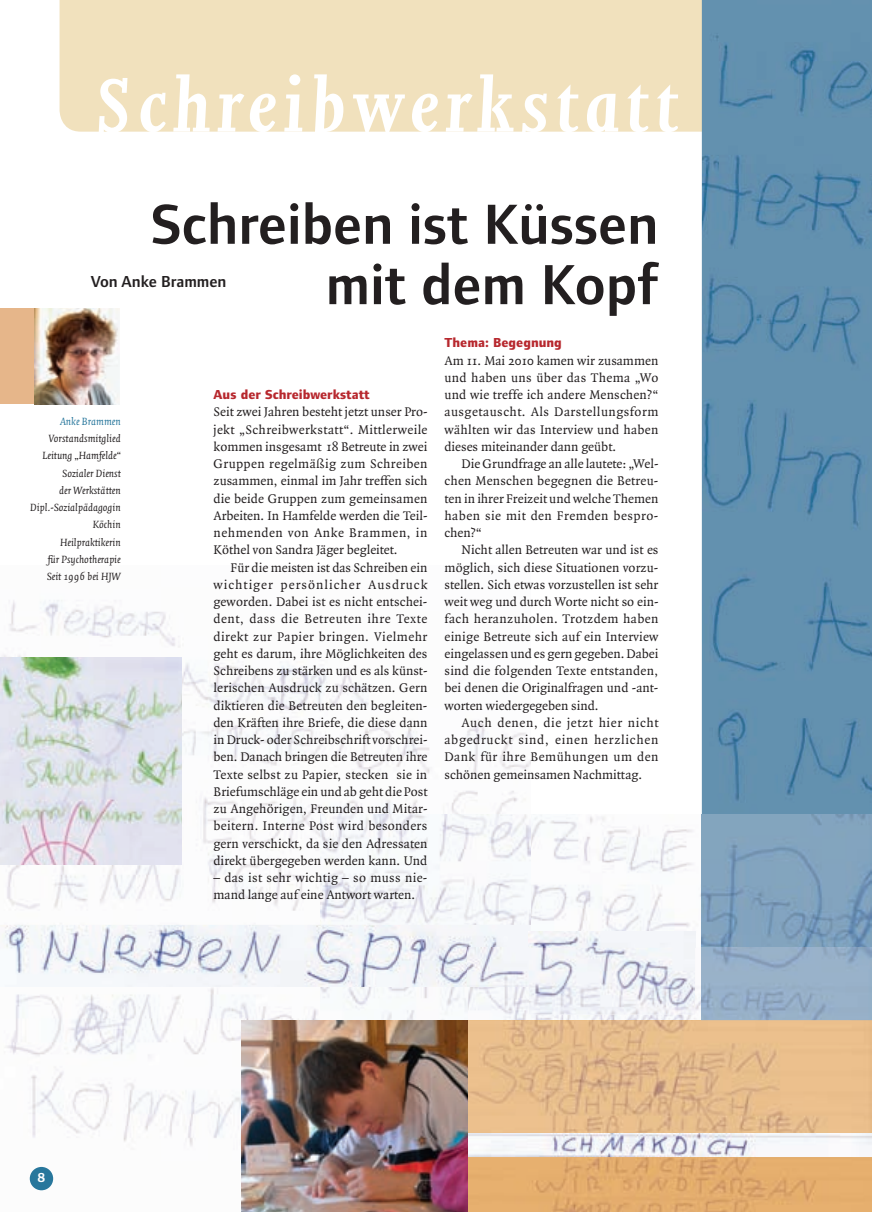
<style>
.page{position:relative;width:872px;height:1212px;background:#fff}
.page>*{position:absolute;margin:0;border:0;box-sizing:border-box;transform-origin:0 0}
.t1{font:italic 700 87px "Joanna";letter-spacing:.08em;color:#fff}
.t2{font:600 58.5px/60.3px "Foundry Form Sans";color:#231f20;text-align:right}
.t3{font:600 16.5px "Foundry Form Sans";color:#231f20}
.t4{font:13.5px/17.2px "Quadraat";letter-spacing:.005em;color:#231f20;text-align:justify}
.t5{font:800 13.5px "Foundry Form Sans";color:#b7282e}
.t6{font:700 13.5px "Foundry Form Sans";color:#fff}
.t7{font:italic 11.25px/17.2px "Quadraat";color:#231f20;text-align:right}
.t8{font:italic 11.25px "Quadraat";color:#28779c}
</style>
<div class="page">
<img style="left:0;top:600px;width:369px;height:612px">
<img style="left:369px;top:672px;width:162px;height:142px">
<div style="left:60px;top:0;width:642px;height:132px;background:#f1e1bd"></div>
<img style="left:702px;top:0;width:170px;height:814px">
<div style="left:30px;top:1167px;width:23px;height:23px;background:#28779c;border-radius:50%"></div>
<img style="left:531px;top:814px;width:340px;height:206px">
<img style="left:320px;top:814px;width:211px;height:111px">
<img style="left:320px;top:987px;width:148px;height:33px">
<img style="left:0;top:925px;width:530px;height:62px">
<img style="left:529px;top:932px;width:166px;height:82px">
<img style="left:242px;top:1020px;width:629px;height:192px">
<img style="left:468px;top:987px;width:63px;height:33px">
<img style="left:468px;top:948px;width:61px;height:39px">
<img style="left:468px;top:1133px;width:403px;height:23px">
<img style="left:0;top:658px;width:182px;height:207px">
<img style="left:871px;top:668px;width:1px;height:543px">
<div style="left:0;top:308px;width:119px;height:96px;background:#e6b68a"></div>
<img style="left:34px;top:308px;width:85px;height:96px">
<h1 class="t1" style="left:96px;top:58px;width:583px">Schreibwerkstatt</h1>
<h2 class="t2" style="left:151px;top:194px;width:509px">Schreiben ist Küssen mit dem Kopf</h2>
<p class="t3" style="left:91px;top:272px;width:137px">Von Anke Brammen</p>
<p class="t8" style="left:60px;top:415px;width:62px">Anke Brammen</p>
<p class="t7" style="left:30px;top:430px;width:92px">Vorstandsmitglied<br>Leitung „Hamfelde“<br>Sozialer Dienst<br>der Werkstätten<br>Dipl.-Sozialpädagogin<br>Köchin<br>Heilpraktikerin<br>für Psychotherapie<br>Seit 1996 bei HJW</p>
<p class="t5" style="left:213px;top:387px;width:158px">Aus der Schreibwerkstatt</p>
<p class="t4" style="left:213px;top:404px;width:215px">Seit zwei Jahren besteht jetzt unser Pro&shy;jekt „Schreibwerkstatt“. Mittlerweile kommen insgesamt 18 Betreute in zwei Gruppen regelmäßig zum Schreiben zusammen, einmal im Jahr treffen sich die beide Gruppen zum gemeinsamen Arbeiten. In Hamfelde werden die Teil&shy;nehmenden von Anke Brammen, in Köthel von Sandra Jäger begleitet.</p>
<p class="t4" style="left:213px;top:559px;width:216px;text-indent:17px">Für die meisten ist das Schreiben ein wichtiger persönlicher Ausdruck geworden. Dabei ist es nicht entschei&shy;dent, dass die Betreuten ihre Texte direkt zur Papier bringen. Vielmehr geht es darum, ihre Möglichkeiten des Schreibens zu stärken und es als künst&shy;lerischen Ausdruck zu schätzen. Gern diktieren die Betreuten den begleiten&shy;den Kräften ihre Briefe, die diese dann in Druck- oder Schreibschrift vorschrei&shy;ben. Danach bringen die Betreuten ihre Texte selbst zu Papier, stecken sie in Briefumschläge ein und ab geht die Post zu Angehörigen, Freunden und Mitar&shy;beitern. Interne Post wird besonders gern verschickt, da sie den Adressaten direkt übergegeben werden kann. Und</p>
<p class="t4" style="left:213px;top:870px;width:215px">– das ist sehr wichtig – so muss nie&shy;mand lange auf eine Antwort warten.</p>
<p class="t5" style="left:444px;top:335px;width:119px">Thema: Begegnung</p>
<p class="t4" style="left:444px;top:352px;width:215px">Am 11. Mai 2010 kamen wir zusammen und haben uns über das Thema „Wo und wie treffe ich andere Menschen?“ ausgetauscht. Als Darstellungsform wählten wir das Interview und haben dieses miteinander dann geübt.</p>
<p class="t4" style="left:444px;top:456px;width:215px;text-indent:17px">Die Grundfrage an alle lautete: „Wel&shy;chen Menschen begegnen die Betreu&shy;ten in ihrer Freizeit und welche Themen haben sie mit den Fremden bespro&shy;chen?“</p>
<p class="t4" style="left:444px;top:542px;width:216px;text-indent:17px">Nicht allen Betreuten war und ist es möglich, sich diese Situationen vorzu&shy;stellen. Sich etwas vorzustellen ist sehr weit weg und durch Worte nicht so ein&shy;fach heranzuholen. Trotzdem haben einige Betreute sich auf ein Interview eingelassen und es gern gegeben. Dabei sind die folgenden Texte entstanden, bei denen die Originalfragen und -ant&shy;worten wiedergegeben sind.</p>
<p class="t4" style="left:444px;top:714px;width:215px;text-indent:17px">Auch denen, die jetzt hier nicht abgedruckt sind, einen herzlichen Dank für ihre Bemühungen um den schönen gemeinsamen Nachmittag.</p>
<p class="t6" style="left:38px;top:1170px;width:9px">8</p>
</div>
